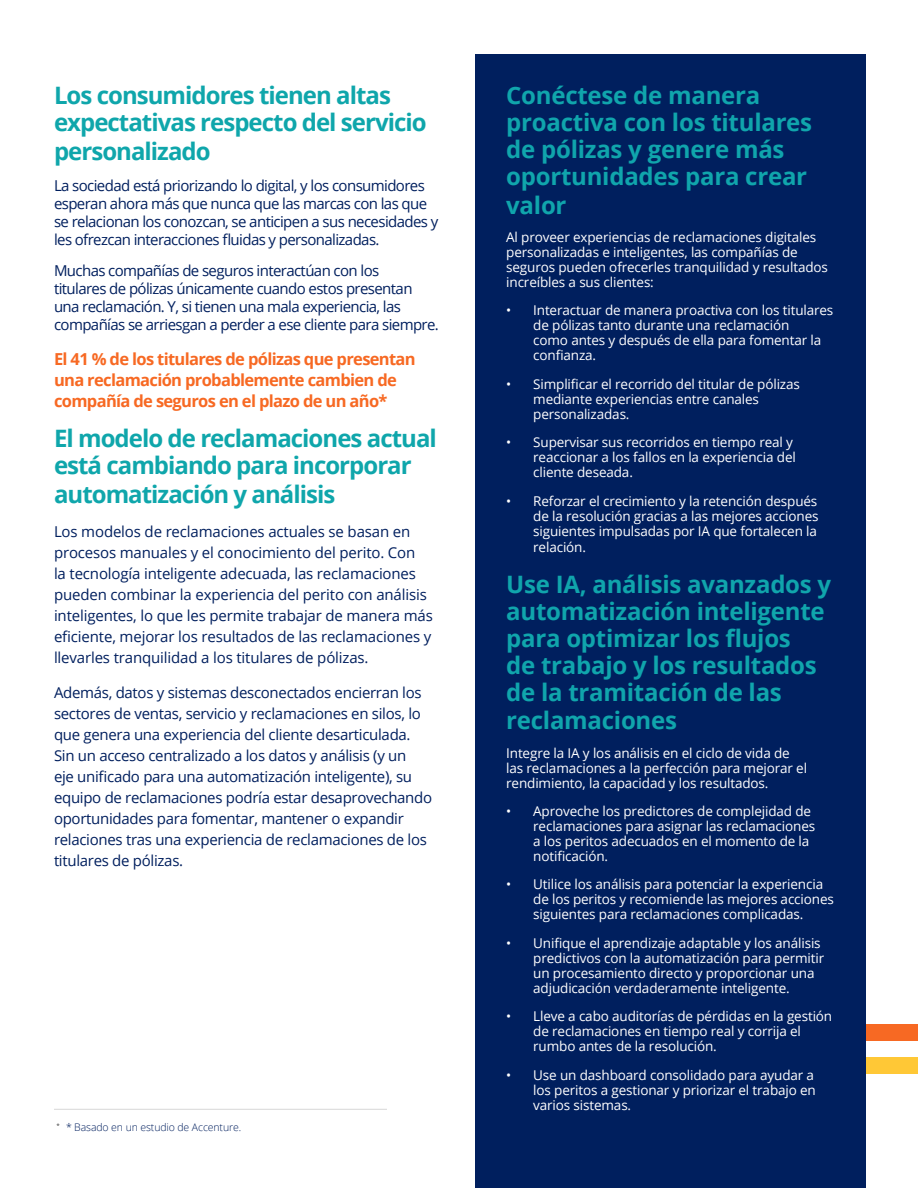
<style>
.page{position:relative;width:918px;height:1188px;background:#fff}
.page>*{position:absolute;margin:0;border:0;box-sizing:border-box;transform-origin:0 0}
.body{font:700 24px/27.3px "Open Sans";letter-spacing:-.01em;color:#10a5ac}
.body-2{font:700 24px/27.9px "Open Sans";letter-spacing:-.04em;color:#0fa6ab}
.body-3{font:700 16.5px/21px "Open Sans";letter-spacing:-.04em;color:#f76923}
.body-4{font:15px/21px "Open Sans";letter-spacing:-.02em;color:#001f5e}
.body-5{font:15px/18px "Open Sans";letter-spacing:-.04em;color:#001f5e}
.body-6{font:13.5px/15px "Open Sans";letter-spacing:-.01em;color:#fff}
.body-7{font:300 10.5px "Open Sans";letter-spacing:-.01em;color:#001f5e}
.Main_Body{font:300 6.15px "Open Sans";color:#000}
</style>
<div class="page">
<div style="left:816px;top:1057px;width:102px;height:17px;background:#ffc836"></div>
<div style="left:816px;top:1024px;width:102px;height:17px;background:#f76923"></div>
<div style="left:475px;top:54px;width:390px;height:1134px;background:#001f5e"></div>
<hr style="left:54px;top:1109px;width:333px;height:1px;background:#aeaeae">
<p class="body-2" style="left:54px;top:81px;width:374px">Los consumidores tienen altas expectativas respecto del servicio personalizado</p>
<p class="body-5" style="left:54px;top:176px;width:386px">La sociedad está priorizando lo digital, y los consumidores esperan ahora más que nunca que las marcas con las que se relacionan los conozcan, se anticipen a sus necesidades y les ofrezcan interacciones fluidas y personalizadas.</p>
<p class="body-5" style="left:54px;top:262px;width:386px">Muchas compañías de seguros interactúan con los<br>titulares de pólizas únicamente cuando estos presentan una reclamación. Y, si tienen una mala experiencia, las compañías se arriesgan a perder a ese cliente para siempre.</p>
<p class="body-3" style="left:54px;top:348px;width:363px">El 41 % de los titulares de pólizas que presentan una reclamación probablemente cambien de compañía de seguros en el plazo de un año*</p>
<p class="body-2" style="left:54px;top:424px;width:384px">El modelo de reclamaciones actual está cambiando para incorporar automatización y análisis</p>
<p class="body-4" style="left:54px;top:521px;width:380px">Los modelos de reclamaciones actuales se basan en procesos manuales y el conocimiento del perito. Con<br>la tecnología inteligente adecuada, las reclamaciones pueden combinar la experiencia del perito con análisis inteligentes, lo que les permite trabajar de manera más eficiente, mejorar los resultados de las reclamaciones y llevarles tranquilidad a los titulares de pólizas.</p>
<p class="body-4" style="left:54px;top:681px;width:380px">Además, datos y sistemas desconectados encierran los sectores de ventas, servicio y reclamaciones en silos, lo que genera una experiencia del cliente desarticulada.<br>Sin un acceso centralizado a los datos y análisis (y un<br>eje unificado para una automatización inteligente), su equipo de reclamaciones podría estar desaprovechando oportunidades para fomentar, mantener o expandir relaciones tras una experiencia de reclamaciones de los titulares de pólizas.</p>
<p class="Main_Body" style="left:57px;top:1121px;width:5px">*</p>
<p class="body-7" style="left:66px;top:1120px;width:177px">* Basado en un estudio de Accenture.</p>
<p class="body" style="left:506px;top:81px;width:307px">Conéctese de manera proactiva con los titulares de pólizas y genere más oportunidades para crear valor</p>
<p class="body-6" style="left:506px;top:229px;width:323px">Al proveer experiencias de reclamaciones digitales personalizadas e inteligentes, las compañías de seguros pueden ofrecerles tranquilidad y resultados increíbles a sus clientes:</p>
<p class="body-6" style="left:533px;top:303px;width:302px;text-indent:-27px">• Interactuar de manera proactiva con los titulares de pólizas tanto durante una reclamación<br>como antes y después de ella para fomentar la confianza.</p>
<p class="body-6" style="left:533px;top:376px;width:268px;text-indent:-27px">• Simplificar el recorrido del titular de pólizas mediante experiencias entre canales personalizadas.</p>
<p class="body-6" style="left:533px;top:435px;width:264px;text-indent:-27px">• Supervisar sus recorridos en tiempo real y reaccionar a los fallos en la experiencia del cliente deseada.</p>
<p class="body-6" style="left:533px;top:493px;width:287px;text-align:justify;text-indent:-27px">• Reforzar el crecimiento y la retención después de la resolución gracias a las mejores acciones siguientes impulsadas por IA que fortalecen la</p>
<p class="body-6" style="left:533px;top:539px;width:54px">relación.</p>
<p class="body" style="left:506px;top:570px;width:327px">Use IA, análisis avanzados y automatización inteligente para optimizar los flujos<br>de trabajo y los resultados de la tramitación de las reclamaciones</p>
<p class="body-6" style="left:506px;top:745px;width:302px">Integre la IA y los análisis en el ciclo de vida de las reclamaciones a la perfección para mejorar el rendimiento, la capacidad y los resultados.</p>
<p class="body-6" style="left:533px;top:803px;width:284px;text-indent:-27px">• Aproveche los predictores de complejidad de reclamaciones para asignar las reclamaciones a los peritos adecuados en el momento de la notificación.</p>
<p class="body-6" style="left:533px;top:877px;width:302px;text-indent:-27px">• Utilice los análisis para potenciar la experiencia de los peritos y recomiende las mejores acciones siguientes para reclamaciones complicadas.</p>
<p class="body-6" style="left:533px;top:935px;width:293px;text-indent:-27px">• Unifique el aprendizaje adaptable y los análisis predictivos con la automatización para permitir un procesamiento directo y proporcionar una adjudicación verdaderamente inteligente.</p>
<p class="body-6" style="left:533px;top:1008px;width:301px;text-indent:-27px">• Lleve a cabo auditorías de pérdidas en la gestión de reclamaciones en tiempo real y corrija el rumbo antes de la resolución.</p>
<p class="body-6" style="left:533px;top:1067px;width:284px;text-indent:-27px">• Use un dashboard consolidado para ayudar a los peritos a gestionar y priorizar el trabajo en varios sistemas.</p>
</div>
